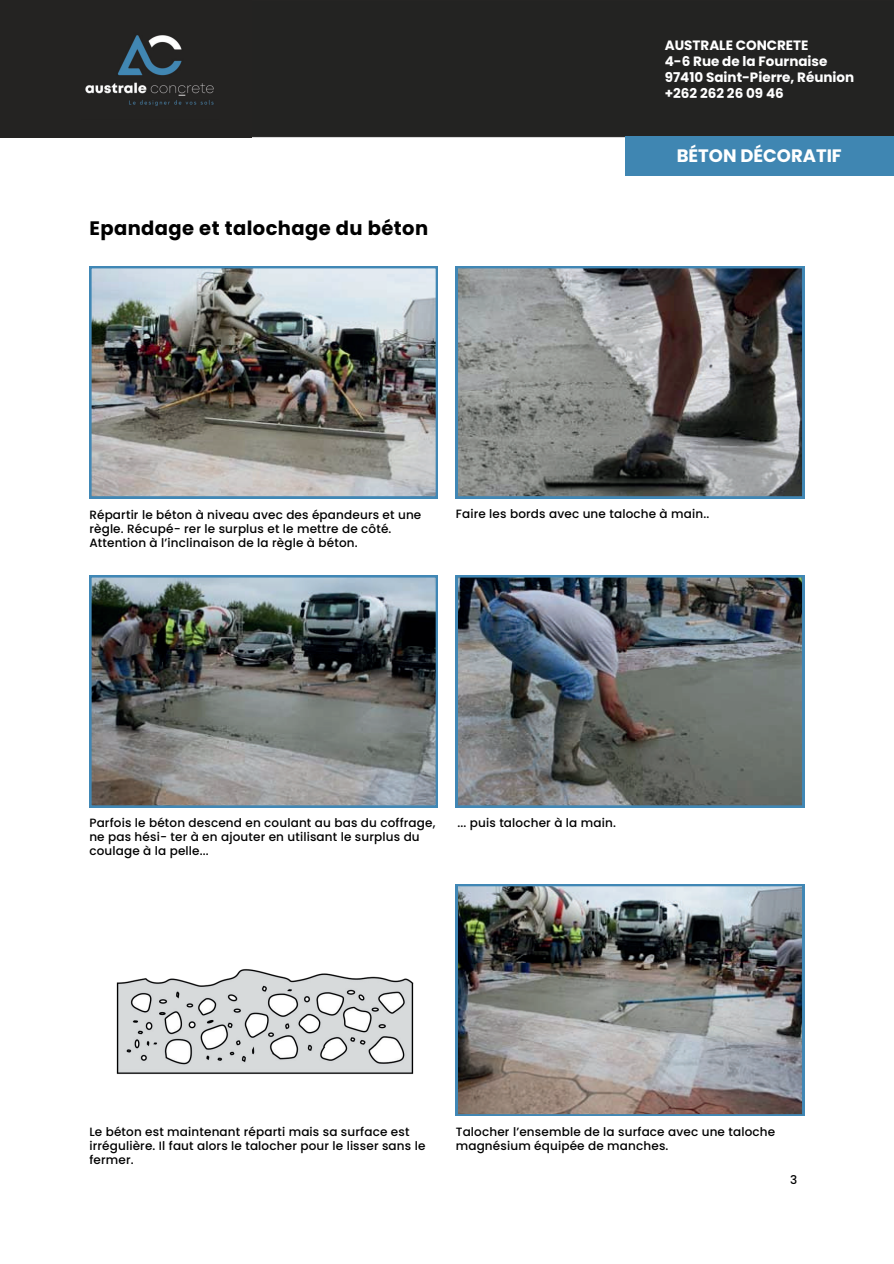
<style>
.page{position:relative;width:894px;height:1264px;background:#fff}
.page>*{position:absolute;margin:0;border:0;box-sizing:border-box;transform-origin:0 0}
.t1{font:700 19.5px "Poppins";letter-spacing:.02em;color:#000}
.t2{font:700 18px "Poppins";color:#fff}
.t3{font:700 13.5px/15.8px "Poppins";color:#fff}
.t4{font:500 12px/14px "Poppins";letter-spacing:.015em;color:#000}
</style>
<div class="page">
<img style="left:89px;top:266px;width:349px;height:232px">
<img style="left:89px;top:575px;width:349px;height:232px">
<img style="left:455px;top:575px;width:349px;height:232px">
<img style="left:455px;top:884px;width:349px;height:231px">
<svg style="left:455px;top:266px;width:349px;height:232px;background:#787a7b"></svg>
<img style="left:116px;top:969px;width:298px;height:105px">
<div style="left:0;top:0;width:893px;height:138px;background:#232322"></div>
<div style="left:625px;top:136px;width:268px;height:39px;background:#3f86b2"></div>
<div style="left:0;top:0;width:251px;height:137px;background:#242322"></div>
<img style="left:85px;top:35px;width:129px;height:71px">
<h1 class="t1" style="left:89px;top:217px;width:340px">Epandage et talochage du béton</h1>
<p class="t3" style="left:664px;top:38px;width:191px">AUSTRALE CONCRETE<br>4-6 Rue de la Fournaise<br>97410 Saint-Pierre, Réunion +262 262 26 09 46</p>
<h2 class="t2" style="left:676px;top:145px;width:166px">BÉTON DÉCORATIF</h2>
<p class="t4" style="left:89px;top:507px;width:333px">Répartir le béton à niveau avec des épandeurs et une règle. Récupé- rer le surplus et le mettre de côté.<br>Attention à l’inclinaison de la règle à béton.</p>
<p class="t4" style="left:455px;top:507px;width:255px">Faire les bords avec une taloche à main..</p>
<p class="t4" style="left:89px;top:816px;width:347px">Parfois le béton descend en coulant au bas du coffrage, ne pas hési- ter à en ajouter en utilisant le surplus du coulage à la pelle...</p>
<p class="t4" style="left:457px;top:816px;width:160px">... puis talocher à la main.</p>
<p class="t4" style="left:89px;top:1125px;width:337px">Le béton est maintenant réparti mais sa surface est irrégulière. Il faut alors le talocher pour le lisser sans le fermer.</p>
<p class="t4" style="left:455px;top:1125px;width:321px">Talocher l’ensemble de la surface avec une taloche magnésium équipée de manches.</p>
<p class="t4" style="left:790px;top:1172px;width:9px">3</p>
</div>
